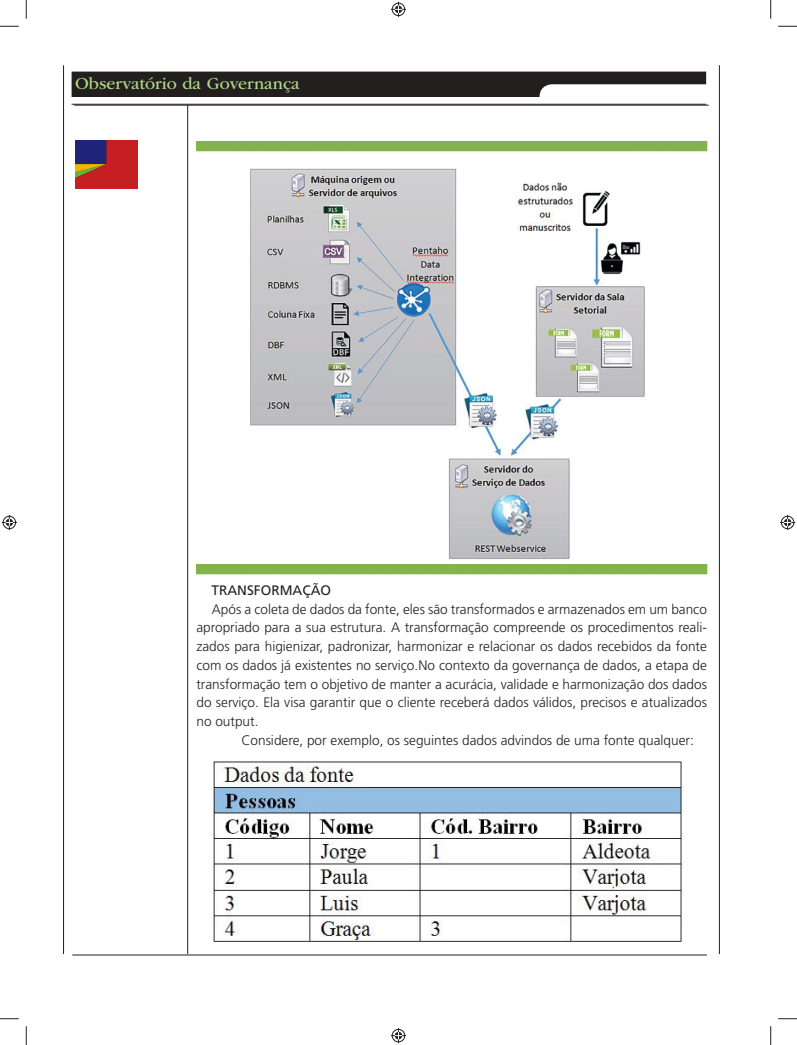
<style>
.page{position:relative;width:797px;height:1045px;background:#fff}
.page>*{position:absolute;margin:0;border:0;box-sizing:border-box;transform-origin:0 0}
.t1{font:17.5px "ITC Garamond Std";color:#b1d889}
.t2{font:300 13.75px/18.8px "Frutiger LT Std";color:#241f1f;text-align:justify}
.t3{font:13.75px "Frutiger LT Std";color:#241f1f}
</style>
<div class="page">
<hr style="left:72px;top:104px;width:634px;height:1px;background:#241f1f">
<svg style="left:72px;top:72px;width:634px;height:25px;background:#403c3c"></svg>
<hr style="left:63px;top:65px;width:1px;height:889px;background:#241f1f">
<hr style="left:719px;top:65px;width:1px;height:889px;background:#241f1f">
<hr style="left:187px;top:105px;width:1px;height:849px;background:#241f1f">
<hr style="left:74px;top:105px;width:634px;height:1px;background:#241f1f">
<img style="left:250px;top:168px;width:395px;height:391px">
<img style="left:212px;top:759px;width:471px;height:183px">
<div style="left:196px;top:564px;width:511px;height:10px;background:#83b34d"></div>
<div style="left:196px;top:141px;width:511px;height:10px;background:#83b34d"></div>
<svg style="left:76px;top:140px;width:62px;height:49px;background:#9b2a36"></svg>
<hr style="left:72px;top:954px;width:635px;height:1px;background:#241f1f">
<svg style="left:0;top:25px;width:19px;height:2px"></svg>
<svg style="left:778px;top:25px;width:19px;height:2px"></svg>
<svg style="left:0;top:1018px;width:19px;height:1px"></svg>
<svg style="left:778px;top:1018px;width:19px;height:1px"></svg>
<svg style="left:25px;top:0;width:2px;height:19px"></svg>
<svg style="left:25px;top:1026px;width:2px;height:19px"></svg>
<svg style="left:770px;top:0;width:1px;height:19px"></svg>
<svg style="left:770px;top:1026px;width:1px;height:19px"></svg>
<svg style="left:391px;top:2px;width:15px;height:15px"></svg>
<svg style="left:391px;top:1028px;width:15px;height:15px"></svg>
<svg style="left:2px;top:515px;width:15px;height:15px"></svg>
<svg style="left:780px;top:515px;width:15px;height:15px"></svg>
<p class="t1" style="left:75px;top:74px;width:226px">Observatório da Governança</p>
<p class="t3" style="left:211px;top:582px;width:121px">TRANSFORMAÇÃO</p>
<p class="t2" style="left:196px;top:599px;width:512px;text-indent:15px">Após a coleta de dados da fonte, eles são transformados e armazenados em um banco apropriado para a sua estrutura. A transformação compreende os procedimentos reali&shy;zados para higienizar, padronizar, harmonizar e relacionar os dados recebidos da fonte com os dados já existentes no serviço.No contexto da governança de dados, a etapa de transformação tem o objetivo de manter a acurácia, validade e harmonização dos dados do serviço. Ela visa garantir que o cliente receberá dados válidos, precisos e atualizados no output.</p>
<p class="t2" style="left:241px;top:731px;width:454px">Considere, por exemplo, os seguintes dados advindos de uma fonte qualquer:</p>
</div>
